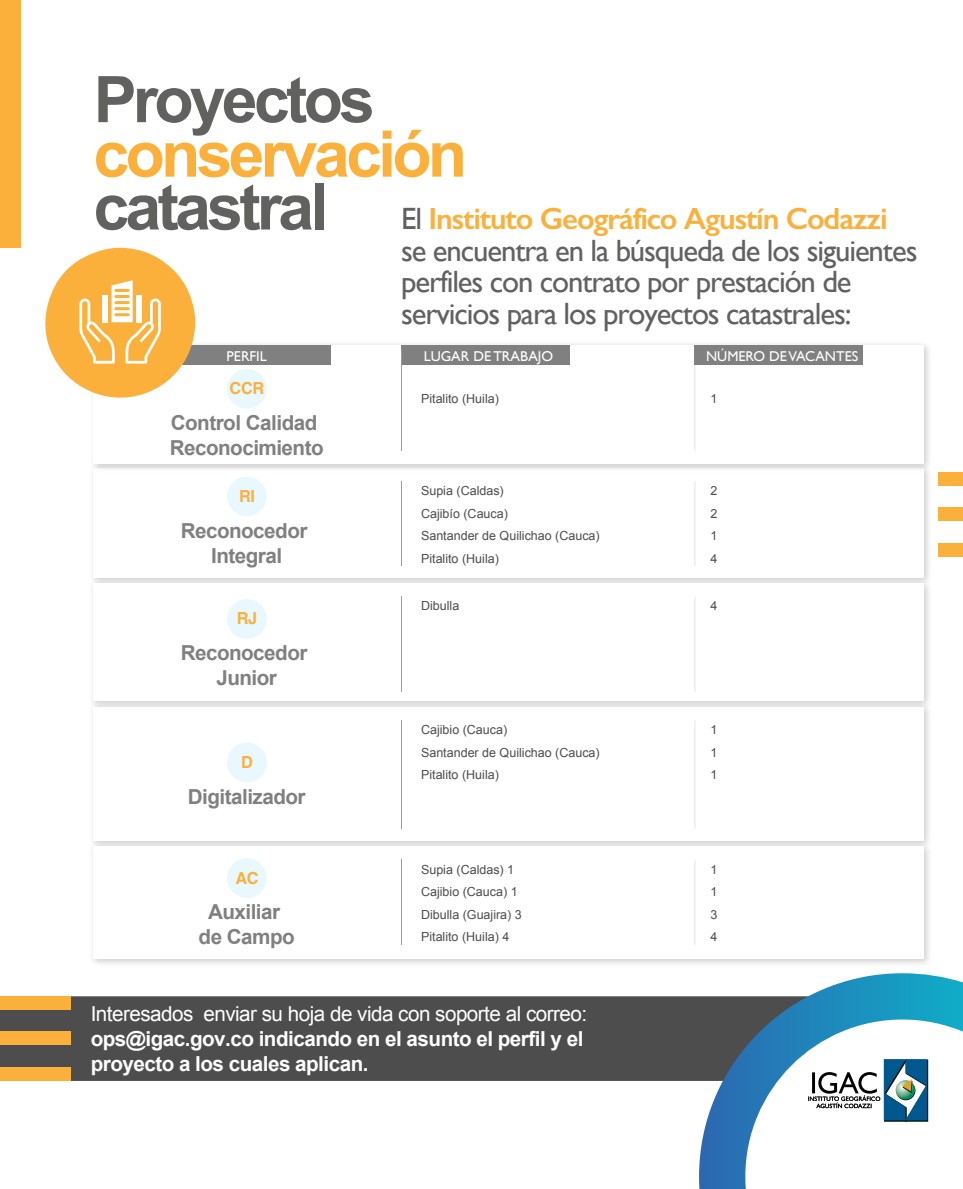
<style>
.page{position:relative;width:963px;height:1189px;background:#fff}
.page>*{position:absolute;margin:0;border:0;box-sizing:border-box;transform-origin:0 0}
.t1{font:700 64.31px "Arial";letter-spacing:-.06em;color:#616160}
.t2{font:700 64.31px "Arial";letter-spacing:-.06em;color:#fbb03b}
.t3{font:30.75px/31.4px "Gill Sans";letter-spacing:-.035em;color:#616160}
.t4{font:700 20.62px/24.8px "Arial";letter-spacing:-.025em;color:#808080;text-align:center}
.t5{font:700 20.62px/24.8px "Arial";letter-spacing:-.025em;color:#fff}
.t6{font:20.62px "Arial";letter-spacing:-.025em;color:#fff}
.t7{font:700 16.62px "Helvetica";letter-spacing:-.015em;color:#fbb03b}
.t8{font:14.25px "Gill Sans";color:#fff}
.t9{font:12.5px/22.5px "Arial";color:#4d4d4d}
.s1{font-weight:600;color:#fbb03b}
</style>
<div class="page">
<div style="left:0;top:996px;width:699px;height:85px;background:#4d4d4d"></div>
<svg style="left:699px;top:973px;width:263px;height:216px"></svg>
<div style="left:938px;top:473px;width:24px;height:13px;background:#fbb03b"></div>
<div style="left:938px;top:507px;width:24px;height:13px;background:#fbb03b"></div>
<div style="left:938px;top:543px;width:24px;height:13px;background:#fbb03b"></div>
<div style="left:0;top:996px;width:70px;height:14px;background:#fbb03b"></div>
<div style="left:0;top:1031px;width:70px;height:13px;background:#fbb03b"></div>
<div style="left:0;top:1067px;width:70px;height:13px;background:#fbb03b"></div>
<div style="left:0;top:0;width:20px;height:248px;background:#fbb03b"></div>
<div style="left:227px;top:369px;width:40px;height:40px;background:#e9f8fe;border-radius:50%"></div>
<div style="left:227px;top:477px;width:40px;height:39px;background:#e9f8fe;border-radius:50%"></div>
<div style="left:163px;top:345px;width:168px;height:20px;background:#808080"></div>
<div style="left:401px;top:345px;width:168px;height:20px;background:#808080"></div>
<div style="left:694px;top:345px;width:168px;height:20px;background:#808080"></div>
<div style="left:227px;top:599px;width:40px;height:40px;background:#e9f8fe;border-radius:50%"></div>
<div style="left:94px;top:707px;width:829px;height:133px;background:#fff"></div>
<div style="left:227px;top:742px;width:40px;height:40px;background:#e9f8fe;border-radius:50%"></div>
<div style="left:227px;top:858px;width:40px;height:40px;background:#e9f8fe;border-radius:50%"></div>
<svg style="left:45px;top:248px;width:150px;height:162px"></svg>
<div style="left:102px;top:295px;width:6px;height:27px;background:#fff"></div>
<div style="left:136px;top:295px;width:6px;height:27px;background:#fff"></div>
<h1 class="t1" style="left:94px;top:57px;width:283px">Proyectos</h1>
<h1 class="t2" style="left:93px;top:112px;width:375px">conservación</h1>
<h1 class="t1" style="left:93px;top:164px;width:236px">catastral</h1>
<h2 class="t3" style="left:401px;top:203px;width:518px">El <span class="s1">Instituto Geográfico Agustín Codazzi </span>se encuentra en la búsqueda de los siguientes perfiles con contrato por prestación de servicios para los proyectos catastrales:</h2>
<p class="t8" style="left:226px;top:347px;width:42px">PERFIL</p>
<p class="t8" style="left:423px;top:347px;width:131px">LUGAR DE TRABAJO</p>
<h3 class="t7" style="left:229px;top:375px;width:36px">CCR</h3>
<h3 class="t4" style="left:170px;top:411px;width:155px;text-align:left">Control Calidad<br>Reconocimiento</h3>
<p class="t9" style="left:421px;top:388px;width:79px">Pitalito (Huila)</p>
<p class="t8" style="left:706px;top:347px;width:154px">NÚMERO DE VACANTES</p>
<p class="t9" style="left:710px;top:388px;width:8px">1</p>
<h3 class="t7" style="left:239px;top:482px;width:18px">RI</h3>
<h3 class="t4" style="left:181px;top:519px;width:128px">Reconocedor<br>Integral</h3>
<h3 class="t7" style="left:237px;top:605px;width:22px">RJ</h3>
<h3 class="t4" style="left:181px;top:641px;width:128px">Reconocedor<br>Junior</h3>
<h3 class="t7" style="left:241px;top:748px;width:13px">D</h3>
<h3 class="t4" style="left:188px;top:785px;width:119px">Digitalizador</h3>
<h3 class="t7" style="left:235px;top:864px;width:25px">AC</h3>
<h3 class="t4" style="left:198px;top:900px;width:98px">Auxiliar de Campo</h3>
<p class="t9" style="left:421px;top:480px;width:180px">Supia (Caldas)<br>Cajibío (Cauca)<br>Santander de Quilichao (Cauca)<br>Pitalito (Huila)</p>
<p class="t9" style="left:710px;top:480px;width:8px;text-align:justify">2<br>2<br>1<br>4</p>
<p class="t9" style="left:421px;top:595px;width:40px">Dibulla</p>
<p class="t9" style="left:710px;top:595px;width:8px">4</p>
<p class="t9" style="left:421px;top:718px;width:180px">Cajibio (Cauca)<br>Santander de Quilichao (Cauca)<br>Pitalito (Huila)</p>
<p class="t9" style="left:710px;top:718px;width:8px;text-align:justify">1<br>1<br>1</p>
<p class="t9" style="left:421px;top:858px;width:102px">Supia (Caldas) 1<br>Cajibio (Cauca) 1<br>Dibulla (Guajira) 3<br>Pitalito (Huila) 4</p>
<p class="t9" style="left:710px;top:858px;width:8px;text-align:justify">1<br>1<br>3<br>4</p>
<h3 class="t6" style="left:91px;top:1000px;width:498px">Interesados enviar su hoja de vida con soporte al correo:</h3>
<h3 class="t5" style="left:91px;top:1027px;width:494px">ops@igac.gov.co indicando en el asunto el perfil y el proyecto a los cuales aplican.</h3>
</div>
